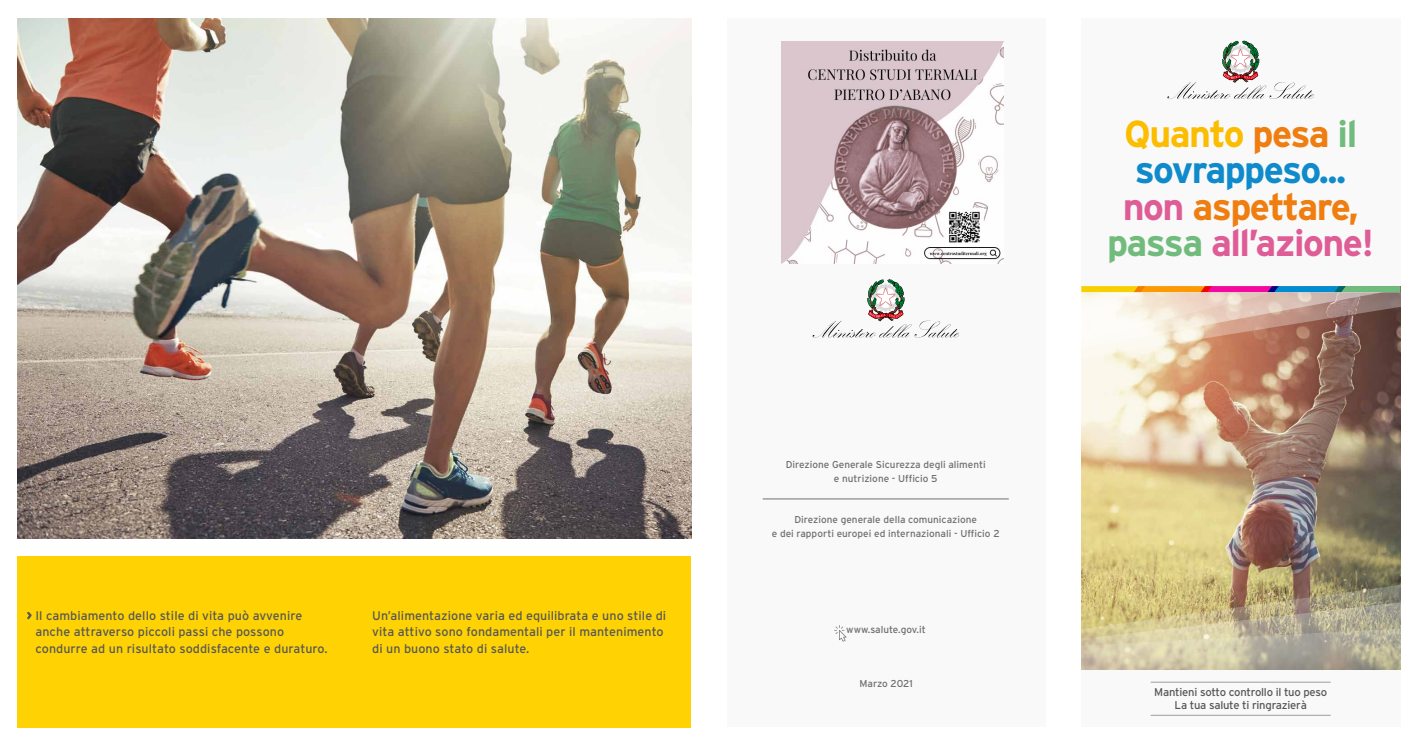
<style>
.page{position:relative;width:1418px;height:745px;background:#fff}
.page>*{position:absolute;margin:0;border:0;box-sizing:border-box;transform-origin:0 0}
.t1{font:700 37.5px/36.2px "Interstate";letter-spacing:-.04em;color:#ef7d0f;text-align:center}
.t2{font:12.5px/16.2px "Interstate";letter-spacing:.005em;color:#575756}
.t3{font:11.25px/12.6px "Interstate";letter-spacing:-.02em;color:#575756;text-align:center}
.t4{font:10px/13.8px "Interstate";color:#706f6f;text-align:center}
.s1{color:#fcbd00}
.s2{color:#71bc7d}
.s3{color:#0f8bcc}
.s4{color:#df5d96}
</style>
<div class="page">
<div style="left:1081px;top:18px;width:319px;height:708px;background:#f9f9f9"></div>
<img style="left:1081px;top:362px;width:319px;height:218px">
<div style="left:18px;top:555px;width:673px;height:171px;background:#ffd303"></div>
<div style="left:726px;top:18px;width:319px;height:708px;background:#f9f9f9"></div>
<img style="left:18px;top:18px;width:673px;height:519px">
<svg style="left:27px;top:611px;width:5px;height:9px"></svg>
<hr style="left:1150px;top:681px;width:180px;height:1px;background:#9d9d9c">
<hr style="left:1150px;top:714px;width:180px;height:1px;background:#9d9d9c">
<hr style="left:762px;top:498px;width:246px;height:1px;background:#706f6f">
<svg style="left:1081px;top:286px;width:319px;height:76px"></svg>
<svg style="left:1081px;top:580px;width:319px;height:89px;background:#bdb38d"></svg>
<svg style="left:834px;top:625px;width:12px;height:16px"></svg>
<svg style="left:812px;top:279px;width:147px;height:58px"></svg>
<svg style="left:1167px;top:41px;width:146px;height:58px"></svg>
<img style="left:781px;top:42px;width:222px;height:221px">
<p class="t2" style="left:35px;top:607px;width:294px">Il cambiamento dello stile di vita può avvenire anche attraverso piccoli passi che possono condurre ad un risultato soddisfacente e duraturo.</p>
<p class="t2" style="left:372px;top:607px;width:295px">Un’alimentazione varia ed equilibrata e uno stile di vita attivo sono fondamentali per il mantenimento di un buono stato di salute.</p>
<p class="t4" style="left:785px;top:457px;width:201px">Direzione Generale Sicurezza degli alimenti e nutrizione - Ufficio 5</p>
<p class="t4" style="left:771px;top:512px;width:229px">Direzione generale della comunicazione<br>e dei rapporti europei ed internazionali - Ufficio 2</p>
<p class="t4" style="left:846px;top:622px;width:81px">www.salute.gov.it</p>
<p class="t4" style="left:859px;top:675px;width:55px">Marzo 2021</p>
<h1 class="t1" style="left:1107px;top:115px;width:269px"><span class="s1">Quanto</span> pesa <span class="s2">il </span><span class="s3">sovrappeso... </span><span class="s4">non</span> aspettare, <span class="s2">passa</span> <span class="s4">all’azione!</span></h1>
<p class="t3" style="left:1154px;top:685px;width:174px">Mantieni sotto controllo il tuo peso<br>La tua salute ti ringrazierà</p>
</div>
